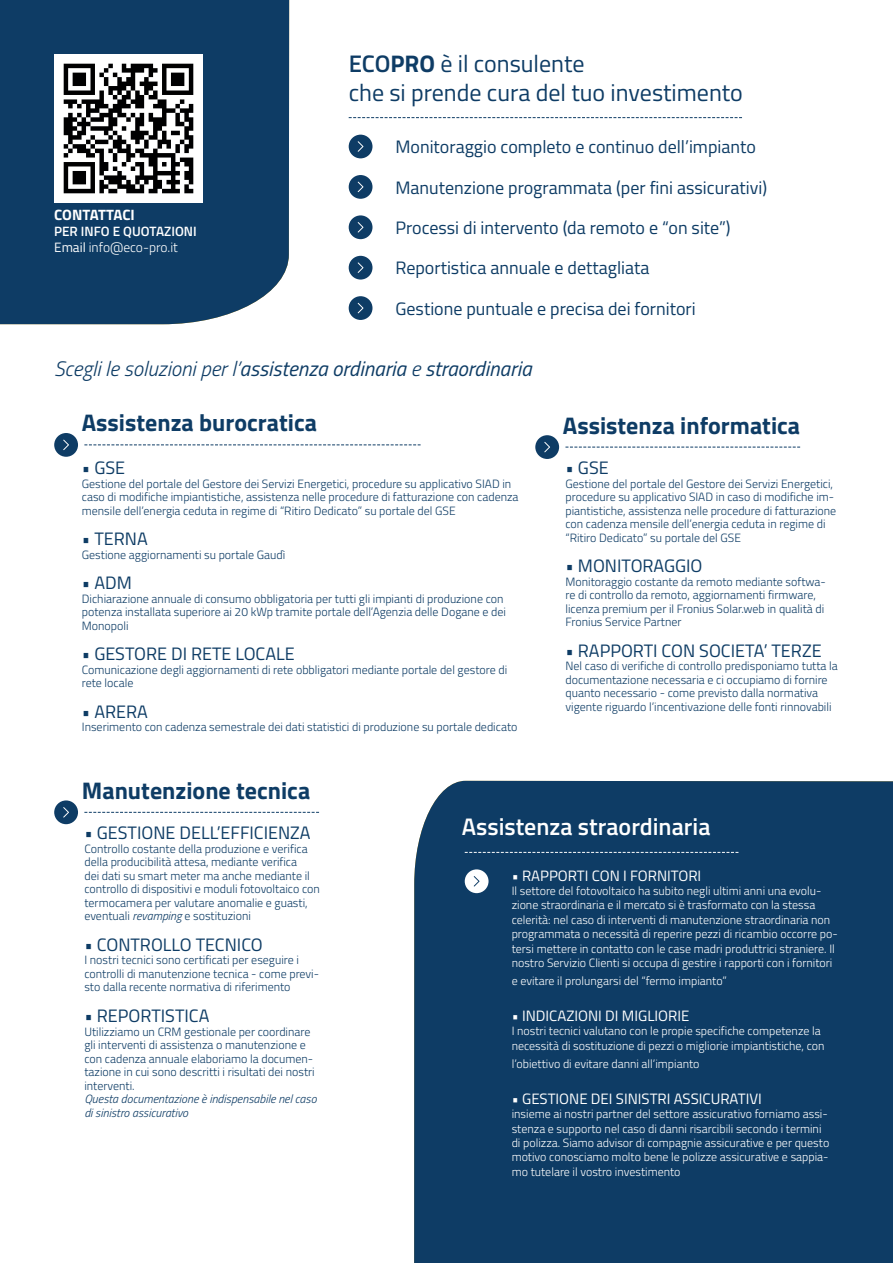
<style>
.page{position:relative;width:893px;height:1263px;background:#fff}
.page>*{position:absolute;margin:0;border:0;box-sizing:border-box;transform-origin:0 0}
.t1{font:700 24px "Titillium";color:#0e3c65}
.t2{font:24px/28.8px "Titillium";color:#0e3c65}
.t3{font:600 24px "Titillium";color:#fff}
.t4{font:italic 21px "Titillium";color:#0e3c65}
.t5{font:18px "Titillium";color:#0e3c65}
.t6{font:15px "Titillium";color:#fff}
.t7{font:700 15px "Titillium";letter-spacing:-.005em;color:#fff}
.t8{font:600 13.5px/16.2px "Titillium";color:#fff}
.t9{font:300 12px/13.5px "Titillium";color:#0e3c65}
.t10{font:300 12px/14.4px "Titillium";color:#fff}
.t11{font:italic 300 12px/13.5px "Titillium";color:#0e3c65}
.s1{font-weight:400}
.s2{font-weight:300}
.s3{font-weight:600}
.s4{font-weight:700}
.s5{font-style:italic}
</style>
<div class="page">
<div style="left:414px;top:781px;width:479px;height:482px;background:#0e3c65"></div>
<div style="left:0;top:0;width:289px;height:324px;background:#0e3c65"></div>
<svg style="left:349px;top:117px;width:393px;height:1px"></svg>
<div style="left:349px;top:135px;width:23px;height:23px;background:#0e3c65;border-radius:50%"></div>
<svg style="left:358px;top:141px;width:5px;height:11px"></svg>
<svg style="left:465px;top:852px;width:273px;height:1px"></svg>
<div style="left:465px;top:869px;width:24px;height:24px;background:#fff;border-radius:50%"></div>
<svg style="left:474px;top:876px;width:6px;height:10px"></svg>
<img style="left:54px;top:54px;width:148px;height:148px">
<div style="left:54px;top:433px;width:24px;height:24px;background:#0e3c65;border-radius:50%"></div>
<svg style="left:63px;top:440px;width:6px;height:10px"></svg>
<svg style="left:84px;top:444px;width:337px;height:1px"></svg>
<div style="left:535px;top:435px;width:24px;height:24px;background:#0e3c65;border-radius:50%"></div>
<svg style="left:544px;top:442px;width:6px;height:10px"></svg>
<svg style="left:565px;top:447px;width:235px;height:1px"></svg>
<div style="left:54px;top:800px;width:24px;height:24px;background:#0e3c65;border-radius:50%"></div>
<svg style="left:63px;top:807px;width:6px;height:10px"></svg>
<svg style="left:84px;top:812px;width:235px;height:1px"></svg>
<div style="left:349px;top:175px;width:23px;height:24px;background:#0e3c65;border-radius:50%"></div>
<svg style="left:358px;top:182px;width:5px;height:10px"></svg>
<div style="left:349px;top:215px;width:23px;height:24px;background:#0e3c65;border-radius:50%"></div>
<svg style="left:358px;top:222px;width:5px;height:10px"></svg>
<div style="left:349px;top:256px;width:23px;height:24px;background:#0e3c65;border-radius:50%"></div>
<svg style="left:358px;top:262px;width:5px;height:11px"></svg>
<div style="left:349px;top:296px;width:23px;height:24px;background:#0e3c65;border-radius:50%"></div>
<svg style="left:358px;top:303px;width:5px;height:10px"></svg>
<p class="t7" style="left:54px;top:203px;width:82px">CONTATTACI</p>
<p class="t8" style="left:54px;top:223px;width:144px">PER INFO E QUOTAZIONI<br><span class="s1">Email</span> <span class="s2">info@eco-pro.it</span></p>
<h1 class="t2" style="left:349px;top:48px;width:396px"><span class="s3">ECO</span><span class="s4">PRO</span> è il consulente<br>che si prende cura del tuo investimento</h1>
<h3 class="t5" style="left:395px;top:134px;width:362px">Monitoraggio completo e continuo dell’impianto</h3>
<h3 class="t5" style="left:395px;top:174px;width:373px">Manutenzione programmata (per fini assicurativi)</h3>
<h3 class="t5" style="left:395px;top:215px;width:337px">Processi di intervento (da remoto e “on site”)</h3>
<h3 class="t5" style="left:395px;top:255px;width:256px">Reportistica annuale e dettagliata</h3>
<h3 class="t5" style="left:395px;top:295px;width:302px">Gestione puntuale e precisa dei fornitori</h3>
<h2 class="t4" style="left:54px;top:353px;width:479px"><span class="s2">Scegli le soluzioni per l’</span>assistenza ordinaria <span class="s2">e</span> straordinaria</h2>
<h1 class="t1" style="left:82px;top:405px;width:237px">Assistenza burocratica</h1>
<h3 class="t5" style="left:82px;top:454px;width:45px">• GSE</h3>
<p class="t9" style="left:82px;top:476px;width:438px">Gestione del portale del Gestore dei Servizi Energetici, procedure su applicativo SIAD in caso di modifiche impiantistiche, assistenza nelle procedure di fatturazione con cadenza mensile dell’energia ceduta in regime di “Ritiro Dedicato” su portale del GSE</p>
<h3 class="t5" style="left:82px;top:526px;width:67px">• TERNA</h3>
<p class="t9" style="left:82px;top:547px;width:205px">Gestione aggiornamenti su portale Gaudì</p>
<h3 class="t5" style="left:82px;top:570px;width:51px">• ADM</h3>
<p class="t9" style="left:82px;top:591px;width:426px">Dichiarazione annuale di consumo obbligatoria per tutti gli impianti di produzione con potenza installata superiore ai 20 kWp tramite portale dell’Agenzia delle Dogane e dei<br>Monopoli</p>
<h3 class="t5" style="left:82px;top:641px;width:214px">• GESTORE DI RETE LOCALE</h3>
<p class="t9" style="left:82px;top:662px;width:427px">Comunicazione degli aggiornamenti di rete obbligatori mediante portale del gestore di rete locale</p>
<h3 class="t5" style="left:82px;top:698px;width:67px">• ARERA</h3>
<p class="t9" style="left:82px;top:720px;width:437px">Inserimento con cadenza semestrale dei dati statistici di produzione su portale dedicato</p>
<h1 class="t1" style="left:563px;top:407px;width:239px">Assistenza informatica</h1>
<h3 class="t5" style="left:565px;top:455px;width:45px">• GSE</h3>
<p class="t9" style="left:565px;top:476px;width:272px">Gestione del portale del Gestore dei Servizi Energetici, procedure su applicativo SIAD in caso di modifiche im&shy;piantistiche, assistenza nelle procedure di fatturazione con cadenza mensile dell’energia ceduta in regime di “Ritiro Dedicato” su portale del GSE</p>
<h3 class="t5" style="left:565px;top:553px;width:139px">• MONITORAGGIO</h3>
<p class="t9" style="left:565px;top:574px;width:262px">Monitoraggio costante da remoto mediante softwa&shy;re di controllo da remoto, aggiornamenti firmware, licenza premium per il Fronius Solar.web in qualità di Fronius Service Partner</p>
<h3 class="t5" style="left:565px;top:637px;width:258px">• RAPPORTI CON SOCIETA’ TERZE</h3>
<p class="t9" style="left:565px;top:659px;width:274px">Nel caso di verifiche di controllo predisponiamo tutta la documentazione necessaria e ci occupiamo di fornire quanto necessario - come previsto dalla normativa vigente riguardo l’incentivazione delle fonti rinnovabili</p>
<h1 class="t1" style="left:82px;top:772px;width:230px">Manutenzione tecnica</h1>
<h3 class="t5" style="left:84px;top:820px;width:228px">• GESTIONE DELL’EFFICIENZA</h3>
<p class="t9" style="left:84px;top:841px;width:237px">Controllo costante della produzione e verifica della producibilità attesa, mediante verifica<br>dei dati su smart meter ma anche mediante il controllo di dispositivi e moduli fotovoltaico con termocamera per valutare anomalie e guasti, eventuali <span class="s5">revamping</span> e sostituzioni</p>
<h3 class="t5" style="left:84px;top:931px;width:180px">• CONTROLLO TECNICO</h3>
<p class="t9" style="left:84px;top:953px;width:236px">I nostri tecnici sono certificati per eseguire i controlli di manutenzione tecnica - come previ&shy;sto dalla recente normativa di riferimento</p>
<h3 class="t5" style="left:84px;top:1002px;width:127px">• REPORTISTICA</h3>
<p class="t9" style="left:84px;top:1024px;width:232px">Utilizziamo un CRM gestionale per coordinare gli interventi di assistenza o manutenzione e con cadenza annuale elaboriamo la documen&shy;tazione in cui sono descritti i risultati dei nostri interventi.</p>
<p class="t11" style="left:84px;top:1091px;width:234px">Questa documentazione è indispensabile nel caso di sinistro assicurativo</p>
<h1 class="t3" style="left:462px;top:809px;width:250px">Assistenza straordinaria</h1>
<p class="t6" style="left:512px;top:864px;width:191px">• RAPPORTI CON I FORNITORI</p>
<p class="t10" style="left:512px;top:883px;width:328px">Il settore del fotovoltaico ha subito negli ultimi anni una evolu&shy;zione straordinaria e il mercato si è trasformato con la stessa celerità: nel caso di interventi di manutenzione straordinaria non programmata o necessità di reperire pezzi di ricambio occorre po&shy;tersi mettere in contatto con le case madri produttrici straniere. Il nostro Servizio Clienti si occupa di gestire i rapporti con i fornitori</p>
<p class="t10" style="left:512px;top:973px;width:217px">e evitare il prolungarsi del “fermo impianto”</p>
<p class="t6" style="left:512px;top:1005px;width:179px">• INDICAZIONI DI MIGLIORIE</p>
<p class="t10" style="left:512px;top:1023px;width:314px">I nostri tecnici valutano con le propie specifiche competenze la necessità di sostituzione di pezzi o migliorie impiantistiche, con</p>
<p class="t10" style="left:512px;top:1056px;width:189px">l’obiettivo di evitare danni all’impianto</p>
<p class="t6" style="left:512px;top:1088px;width:252px">• GESTIONE DEI SINISTRI ASSICURATIVI</p>
<p class="t10" style="left:512px;top:1106px;width:319px">insieme ai nostri partner del settore assicurativo forniamo assi&shy;stenza e supporto nel caso di danni risarcibili secondo i termini di polizza. Siamo advisor di compagnie assicurative e per questo motivo conosciamo molto bene le polizze assicurative e sappia&shy;mo tutelare il vostro investimento</p>
</div>
